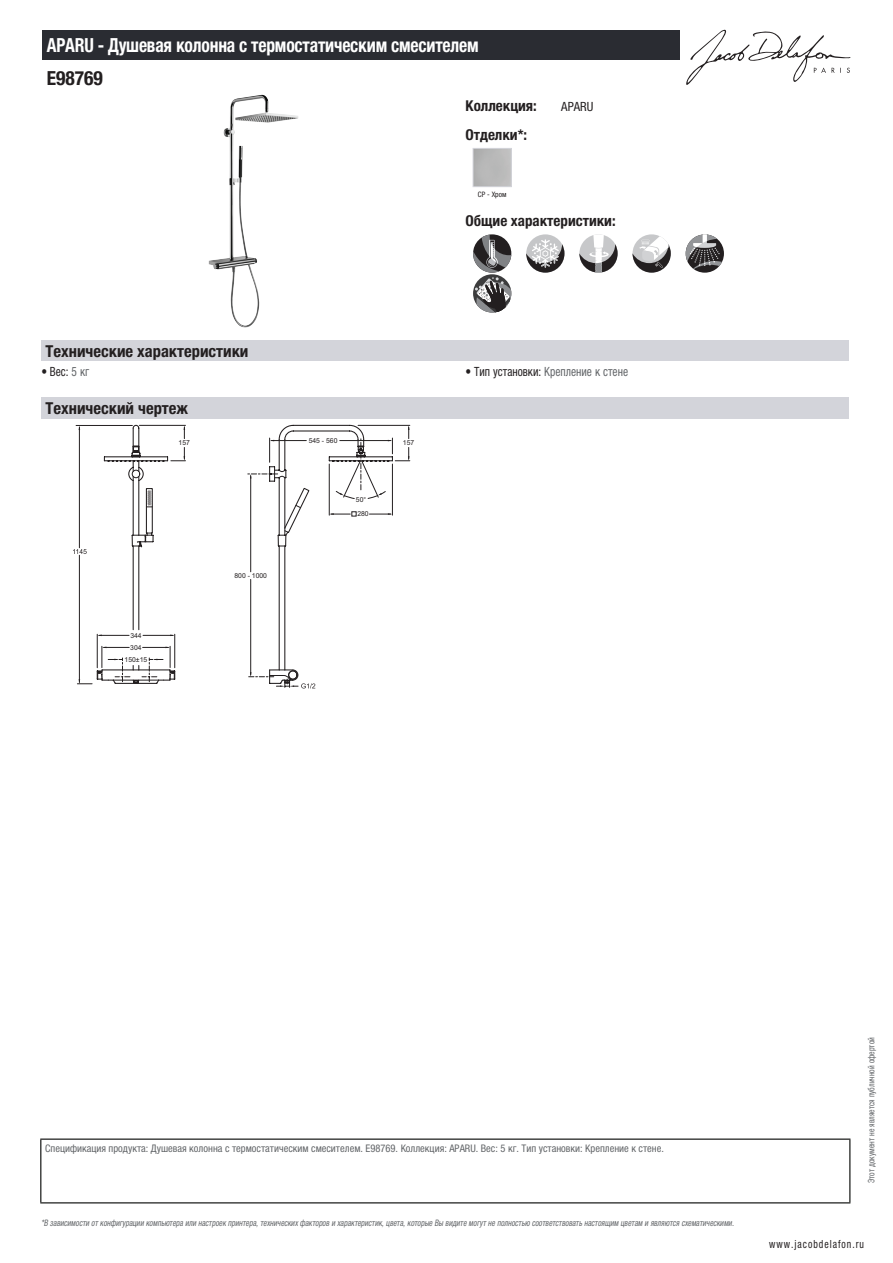
<style>
.page{position:relative;width:893px;height:1263px;background:#fff}
.page>*{position:absolute;margin:0;border:0;box-sizing:border-box;transform-origin:0 0}
.t1{font:700 condensed 19.5px "Helvetica Neue LTCYR";letter-spacing:-.01em;color:#fff;scale:.9 1}
.t2{font:700 condensed 19.5px "Helvetica Neue LTCYR";color:#231f20}
.t3{font:700 condensed 16.5px "Helvetica Neue LTCYR";color:#231f20}
.t4{font:700 condensed 15px "Helvetica Neue LTCYR";color:#231f20}
.t5{font:condensed 12.75px "Helvetica Neue LTCYR";color:#626568;scale:.9 1}
.t6{font:condensed 12.75px "Helvetica Neue LTCYR";color:#231f20;scale:.9 1}
.t7{font:condensed 12.75px "Helvetica Neue LTCYR";color:#231f20}
.t8{font:condensed 11.25px "Helvetica Neue LTCYR";letter-spacing:.1em;color:#231f20;scale:.87 1}
.t9{font:condensed 10.5px "Helvetica Neue LTCYR";color:#626568}
.t10{font:italic condensed 9px "Helvetica Neue LTCYR";color:#626568;scale:.87 1}
.t11{font:condensed 9px "Helvetica Neue LTCYR";color:#626568;scale:.87 1}
.t12{font:condensed 7.5px "Helvetica Neue LTCYR";color:#231f20}
.t13{font:6.75px/12px "Arial";color:#231f20}
.s1{color:#626568}
.s2{color:#231f20}
</style>
<div class="page">
<svg style="left:686px;top:30px;width:164px;height:55px"></svg>
<img style="left:209px;top:95px;width:89px;height:233px">
<div style="left:473px;top:148px;width:39px;height:39px;border:1px solid #d3d4da"></div>
<div style="left:526px;top:234px;width:38px;height:39px;background:#c5c6c8;border-radius:50%"></div>
<svg style="left:526px;top:239px;width:38px;height:34px"></svg>
<svg style="left:579px;top:234px;width:39px;height:39px"></svg>
<svg style="left:632px;top:234px;width:39px;height:39px"></svg>
<svg style="left:632px;top:236px;width:39px;height:37px"></svg>
<svg style="left:686px;top:234px;width:38px;height:39px"></svg>
<svg style="left:686px;top:234px;width:36px;height:35px"></svg>
<svg style="left:473px;top:235px;width:38px;height:78px"></svg>
<div style="left:41px;top:340px;width:808px;height:22px;background:#d3d4da"></div>
<div style="left:41px;top:397px;width:808px;height:21px;background:#d3d4da"></div>
<svg style="left:73px;top:425px;width:337px;height:263px"></svg>
<div style="left:43px;top:30px;width:637px;height:30px;background:#2a2c32"></div>
<hr style="left:40px;top:1138px;width:810px;height:2px;background:#040503">
<hr style="left:40px;top:1140px;width:1px;height:62px;background:#040503">
<hr style="left:849px;top:1140px;width:1px;height:62px;background:#040503">
<hr style="left:40px;top:1202px;width:810px;height:1px;background:#040503">
<h1 class="t1" style="left:47px;top:34px;width:481px">APARU - Душевая колонна с термостатическим смесителем</h1>
<h1 class="t2" style="left:47px;top:67px;width:58px">E98769</h1>
<h3 class="t4" style="left:466px;top:97px;width:73px">Коллекция:</h3>
<h3 class="t7" style="left:561px;top:99px;width:34px">APARU</h3>
<h3 class="t4" style="left:466px;top:126px;width:63px">Отделки*:</h3>
<p class="t12" style="left:478px;top:190px;width:30px">CP - Хром</p>
<h3 class="t4" style="left:466px;top:212px;width:152px">Общие характеристики:</h3>
<h2 class="t3" style="left:46px;top:342px;width:204px">Технические характеристики</h2>
<h3 class="t6" style="left:41px;top:364px;width:55px">• Вес: <span class="s1">5 кг</span></h3>
<h3 class="t5" style="left:466px;top:364px;width:182px"><span class="s2">• Тип установки:</span> Крепление к стене</h3>
<h2 class="t3" style="left:46px;top:399px;width:144px">Технический чертеж</h2>
<p class="t13" style="left:179px;top:437px;width:13px">157</p>
<p class="t13" style="left:130px;top:629px;width:13px">344<br>304</p>
<p class="t13" style="left:125px;top:653px;width:24px">150±15</p>
<p class="t13" style="left:234px;top:569px;width:34px">800 - 1000</p>
<p class="t13" style="left:309px;top:435px;width:30px">545 - 560</p>
<p class="t13" style="left:403px;top:437px;width:13px">157</p>
<p class="t13" style="left:356px;top:493px;width:12px">50°</p>
<p class="t13" style="left:357px;top:508px;width:13px">280</p>
<p class="t9" style="left:45px;top:1142px;width:620px">Спецификация продукта: Душевая колонна с термостатическим смесителем. E98769. Коллекция: APARU. Вес: 5 кг. Тип установки: Крепление к стене.</p>
<p class="t10" style="left:41px;top:1218px;width:800px">*В зависимости отконфигурации компьютера или настроек принтера,техническихфакторов и характеристик,цвета,которые Вы видите могутне полностью соответствоватьнастоящим цветам и являются схематическими.</p>
<p class="t11" style="left:866px;top:1183px;width:169px;rotate:-90deg">Этот документ не является публичной офертой</p>
<p class="t8" style="left:769px;top:1237px;width:110px">www.jacobdelafon.ru</p>
</div>
